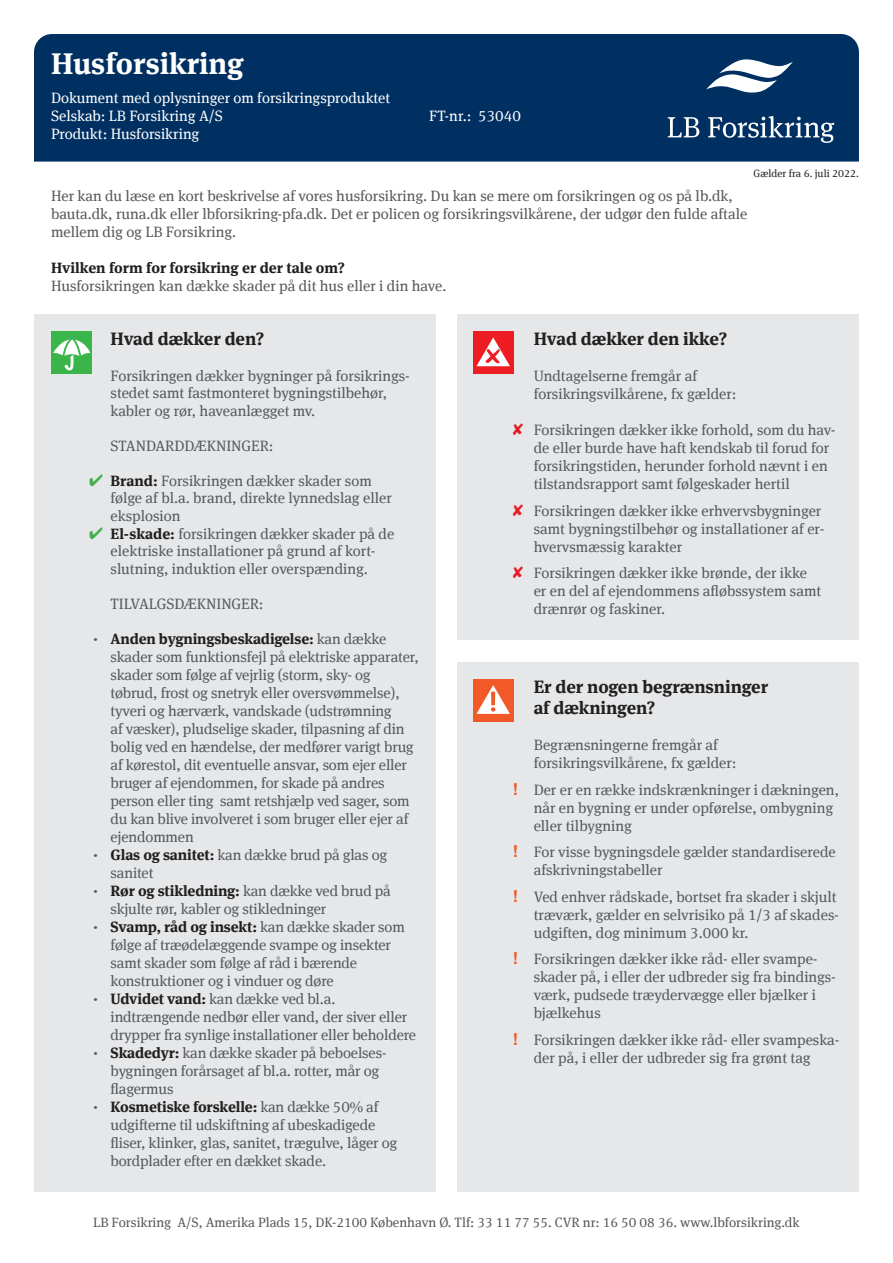
<style>
.page{position:relative;width:893px;height:1263px;background:#fff}
.page>*{position:absolute;margin:0;border:0;box-sizing:border-box;transform-origin:0 0}
.t1{font:700 30px "Meta Serif Offc";color:#fff}
.Rubrik_indryk{font:700 18px "Meta Serif Offc";letter-spacing:-.005em;color:#231f20}
.Brød{font:15px/18px "Meta Serif Offc";letter-spacing:-.01em;color:#57585a}
.Brød_med_indryk{font:15px/17.5px "Meta Serif Offc";color:#57585a}
.t2{font:15px "Meta Serif Offc";color:#fff}
.Mellemrubrik{font:700 15px "Meta Serif Offc";color:#231f20}
.t3{font:13.5px "Meta Serif Offc";color:#57585a}
.t4{font:10.5px "Meta Serif Offc";color:#231f20}
.s1{color:#44ae4a}
.s2{font-weight:700;color:#231f20}
.s3{font-family:"Meta Pro";font-weight:700;font-size:16.5px}
.s4{font-family:"Helvetica";font-weight:700;font-size:16.5px;color:#eb5c2a}
</style>
<div class="page">
<div style="left:34px;top:34px;width:825px;height:128px;background:#003062"></div>
<div style="left:34px;top:315px;width:402px;height:877px;background:#e6e7e9"></div>
<div style="left:457px;top:315px;width:402px;height:325px;background:#e6e7e9"></div>
<div style="left:457px;top:662px;width:402px;height:530px;background:#e6e7e9"></div>
<svg style="left:668px;top:117px;width:31px;height:20px"></svg>
<svg style="left:708px;top:116px;width:126px;height:27px"></svg>
<svg style="left:706px;top:59px;width:87px;height:34px"></svg>
<div style="left:51px;top:332px;width:41px;height:42px;background:#3ab54a"></div>
<svg style="left:53px;top:335px;width:38px;height:35px"></svg>
<div style="left:473px;top:332px;width:41px;height:42px;background:#ee1d23"></div>
<svg style="left:476px;top:337px;width:34px;height:29px"></svg>
<div style="left:473px;top:679px;width:41px;height:43px;background:#f15929"></div>
<svg style="left:476px;top:685px;width:34px;height:29px"></svg>
<p class="t1" style="left:51px;top:45px;width:194px">Husforsikring</p>
<p class="t2" style="left:51px;top:90px;width:341px">Dokument med oplysninger om forsikringsproduktet</p>
<p class="t2" style="left:51px;top:108px;width:173px">Selskab: LB Forsikring A/S</p>
<p class="t2" style="left:429px;top:108px;width:93px">FT-nr.: 53040</p>
<p class="t2" style="left:51px;top:126px;width:150px">Produkt: Husforsikring</p>
<p class="t4" style="left:754px;top:167px;width:107px">Gælder fra 6. juli 2022.</p>
<p class="Brød" style="left:51px;top:187px;width:698px">Her kan du læse en kort beskrivelse af vores husforsikring. Du kan se mere om forsikringen og os på lb.dk, bauta.dk, runa.dk eller lbforsikring-pfa.dk. Det er policen og forsikringsvilkårene, der udgør den fulde aftale mellem dig og LB Forsikring.</p>
<p class="Mellemrubrik" style="left:51px;top:259px;width:295px">Hvilken form for forsikring er der tale om?</p>
<p class="Brød" style="left:51px;top:277px;width:397px">Husforsikringen kan dække skader på dit hus eller i din have.</p>
<p class="Rubrik_indryk" style="left:111px;top:328px;width:155px">Hvad dækker den?</p>
<p class="Brød_med_indryk" style="left:111px;top:367px;width:301px">Forsikringen dækker bygninger på forsikrings&shy;stedet samt fastmonteret bygningstilbehør, kabler og rør, haveanlægget mv.</p>
<p class="Brød_med_indryk" style="left:111px;top:437px;width:164px">STANDARDDÆKNINGER:</p>
<p class="Brød" style="left:111px;top:472px;width:283px;line-height:17.5px;text-indent:-21px"><span class="s1">✔</span> <span class="s2">Brand:</span> Forsikringen dækker skader som følge af bl.a. brand, direkte lynnedslag eller eksplosion</p>
<p class="Brød" style="left:89px;top:525px;width:307px;line-height:17.5px;text-align:center"><span class="s1">✔</span> <span class="s2">El-skade:</span> forsikringen dækker skader på de elektriske installationer på grund af kort&shy;slutning, induktion eller overspænding.</p>
<p class="Brød_med_indryk" style="left:111px;top:595px;width:155px">TILVALGSDÆKNINGER:</p>
<p class="Brød" style="left:111px;top:630px;width:310px;text-indent:-17px"><span class="s3">·</span> <span class="s2">Anden bygningsbeskadigelse:</span> kan dække skader som funktionsfejl på elektriske apparater, skader som følge af vejrlig (storm, sky- og tøbrud, frost og snetryk eller oversvømmelse), tyveri og hærværk, vandskade (udstrømning<br>af væsker), pludselige skader, tilpasning af din bolig ved en hændelse, der medfører varigt brug af kørestol, dit eventuelle ansvar, som ejer eller bruger af ejendommen, for skade på andres person eller ting samt retshjælp ved sager, som du kan blive involveret i som bruger eller ejer af ejendommen</p>
<p class="Brød" style="left:111px;top:846px;width:278px;text-indent:-17px"><span class="s3">·</span> <span class="s2">Glas og sanitet:</span> kan dække brud på glas og sanitet</p>
<p class="Brød" style="left:111px;top:882px;width:282px;text-indent:-17px"><span class="s3">·</span> <span class="s2">Rør og stikledning:</span> kan dække ved brud på skjulte rør, kabler og stikledninger</p>
<p class="Brød" style="left:111px;top:918px;width:296px;text-indent:-17px"><span class="s3">·</span> <span class="s2">Svamp, råd og insekt:</span> kan dække skader som følge af træødelæggende svampe og insekter samt skader som følge af råd i bærende konstruktioner og i vinduer og døre</p>
<p class="Brød" style="left:111px;top:990px;width:307px;text-indent:-17px"><span class="s3">·</span> <span class="s2">Udvidet vand:</span> kan dække ved bl.a. indtrængende nedbør eller vand, der siver eller drypper fra synlige installationer eller beholdere</p>
<p class="Brød" style="left:111px;top:1044px;width:277px;text-indent:-17px"><span class="s3">·</span> <span class="s2">Skadedyr:</span> kan dække skader på beboelses&shy;bygningen forårsaget af bl.a. rotter, mår og flagermus</p>
<p class="Brød" style="left:111px;top:1098px;width:288px;text-indent:-17px"><span class="s3">·</span> <span class="s2">Kosmetiske forskelle:</span> kan dække 50% af udgifterne til udskiftning af ubeskadigede fliser, klinker, glas, sanitet, trægulve, låger og bordplader efter en dækket skade.</p>
<p class="Rubrik_indryk" style="left:534px;top:328px;width:195px">Hvad dækker den ikke?</p>
<p class="Brød_med_indryk" style="left:534px;top:368px;width:204px;line-height:18px">Undtagelserne fremgår af forsikringsvilkårene, fx gælder:</p>
<p class="Brød" style="left:534px;top:422px;width:303px">Forsikringen dækker ikke forhold, som du hav&shy;de eller burde have haft kendskab til forud for forsikringstiden, herunder forhold nævnt i en tilstandsrapport samt følgeskader hertil</p>
<p class="Brød" style="left:534px;top:502px;width:292px">Forsikringen dækker ikke erhvervsbygninger samt bygningstilbehør og installationer af er&shy;hvervsmæssig karakter</p>
<p class="Brød" style="left:534px;top:565px;width:289px">Forsikringen dækker ikke brønde, der ikke er en del af ejendommens afløbssystem samt drænrør og faskiner.</p>
<p class="Rubrik_indryk" style="left:534px;top:676px;width:236px">Er der nogen begrænsninger</p>
<p class="Rubrik_indryk" style="left:534px;top:697px;width:123px">af dækningen?</p>
<p class="Brød_med_indryk" style="left:534px;top:736px;width:204px;line-height:18px">Begrænsningerne fremgår af forsikringsvilkårene, fx gælder:</p>
<p class="Brød" style="left:534px;top:781px;width:307px;text-indent:-21px"><span class="s4">!</span> Der er en række indskrænkninger i dækningen, når en bygning er under opførelse, ombygning eller tilbygning</p>
<p class="Brød" style="left:534px;top:843px;width:304px;text-indent:-21px"><span class="s4">!</span> For visse bygningsdele gælder standardiserede afskrivningstabeller</p>
<p class="Brød" style="left:534px;top:888px;width:307px;text-indent:-21px"><span class="s4">!</span> Ved enhver rådskade, bortset fra skader i skjult træværk, gælder en selvrisiko på 1/3 af skades&shy;udgiften, dog minimum 3.000 kr.</p>
<p class="Brød" style="left:534px;top:950px;width:304px;text-indent:-21px"><span class="s4">!</span> Forsikringen dækker ikke råd- eller svampe&shy;skader på, i eller der udbreder sig fra bindings&shy;værk, pudsede træydervægge eller bjælker i bjælkehus</p>
<p class="Brød" style="left:512px;top:1031px;width:329px;text-align:center"><span class="s4">!</span> Forsikringen dækker ikke råd- eller svampeska&shy;der på, i eller der udbreder sig fra grønt tag</p>
<p class="t3" style="left:93px;top:1214px;width:708px">LB Forsikring A/S, Amerika Plads 15, DK-2100 København Ø. Tlf: 33 11 77 55. CVR nr: 16 50 08 36. www.lbforsikring.dk</p>
</div>
